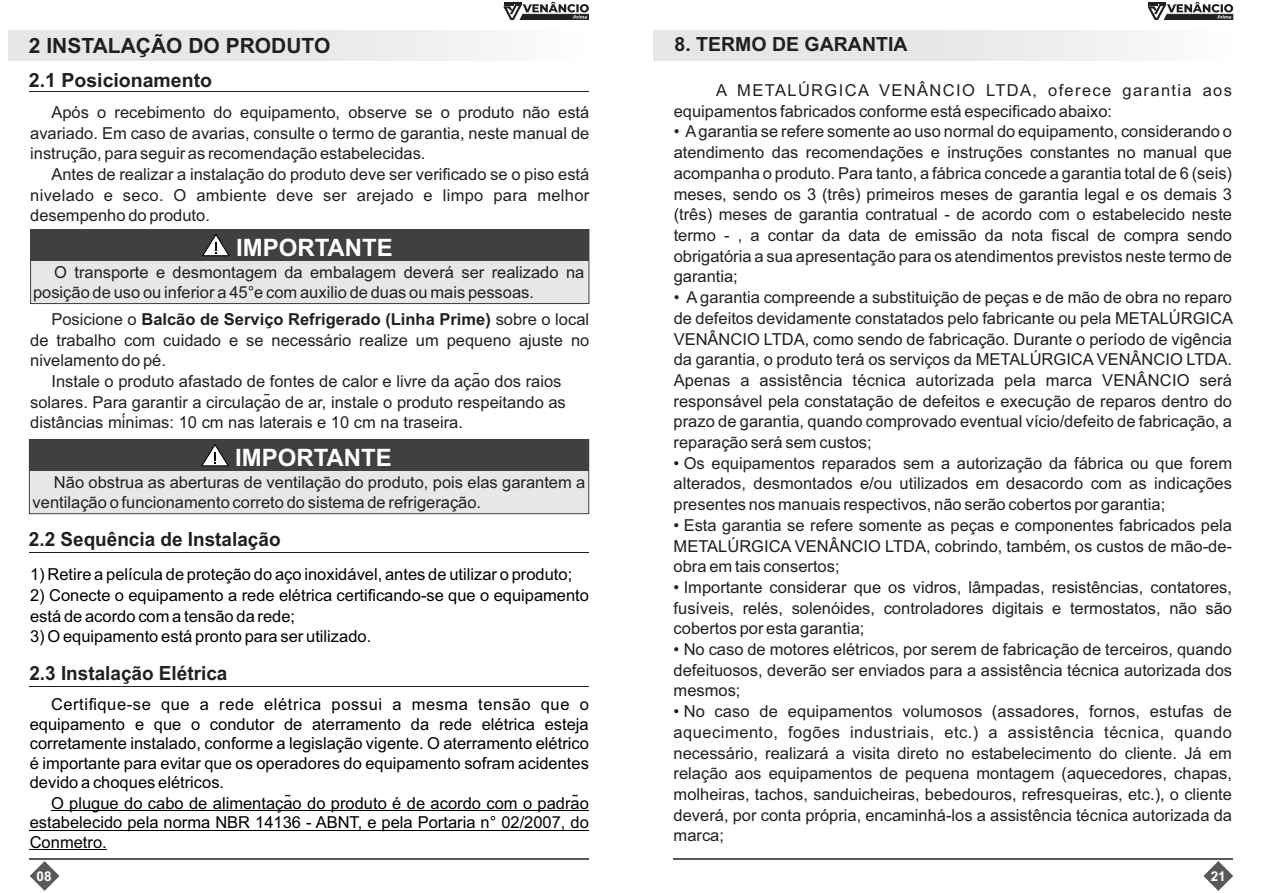
<style>
.page{position:relative;width:1263px;height:893px;background:#fff}
.page>*{position:absolute;margin:0;border:0;box-sizing:border-box;transform-origin:0 0}
.t1{font:700 24px "Arial";color:#fff}
.t2{font:700 21px "Arial";color:#231f20}
.t3{font:700 19.5px "Arial";color:#231f20}
.t4{font:16.5px/20.7px "Arial";color:#231f20;text-align:justify}
.t5{font:16.5px/19.5px "Arial";color:#000;text-align:justify}
.t6{font:700 16.5px "Arial";color:#231f20}
.t7{font:700 13.5px "Arial";color:#fff}
.s1{font-weight:400}
</style>
<div class="page">
<svg style="left:30px;top:861px;width:29px;height:30px"></svg>
<svg style="left:1203px;top:861px;width:30px;height:30px"></svg>
<hr style="left:30px;top:686px;width:559px;height:1px;background:#231f20">
<hr style="left:30px;top:552px;width:559px;height:1px;background:#231f20">
<hr style="left:51px;top:810px;width:242px;height:1px;background:#000">
<hr style="left:293px;top:810px;width:287px;height:1px;background:#000">
<hr style="left:30px;top:830px;width:559px;height:1px;background:#000">
<hr style="left:30px;top:849px;width:77px;height:1px;background:#000">
<svg style="left:29px;top:439px;width:561px;height:75px;background:#9e9e9f"></svg>
<div style="left:9px;top:30px;width:574px;height:30px;background:linear-gradient(to right,#e0e2e3,#f7f7f7)"></div>
<hr style="left:30px;top:91px;width:559px;height:1px;background:#231f20">
<svg style="left:30px;top:229px;width:560px;height:75px;background:#9c9d9e"></svg>
<hr style="left:30px;top:858px;width:559px;height:2px;background:#58595b">
<hr style="left:674px;top:858px;width:559px;height:2px;background:#58595b">
<svg style="left:504px;top:2px;width:85px;height:18px"></svg>
<svg style="left:1148px;top:2px;width:85px;height:18px"></svg>
<div style="left:653px;top:30px;width:580px;height:31px;background:linear-gradient(to right,#e0e2e3,#f7f7f7)"></div>
<p class="t2" style="left:29px;top:38px;width:303px">2 INSTALAÇÃO DO PRODUTO</p>
<p class="t3" style="left:29px;top:73px;width:185px">2.1 Posicionamento</p>
<p class="t4" style="left:30px;top:103px;width:561px;text-indent:21px">Após o recebimento do equipamento, observe se o produto não está avariado. Em caso de avarias, consulte o termo de garantia, neste manual de instrução, para seguir as recomendação estabelecidas.</p>
<p class="t4" style="left:30px;top:165px;width:561px;text-indent:21px">Antes de realizar a instalação do produto deve ser verificado se o piso está nivelado e seco. O ambiente deve ser arejado e limpo para melhor desempenho do produto.</p>
<h1 class="t1" style="left:236px;top:239px;width:158px">IMPORTANTE</h1>
<p class="t4" style="left:33px;top:263px;width:553px;text-indent:21px">O transporte e desmontagem da embalagem deverá ser realizado na posição de uso ou inferior a 45°e com auxilio de duas ou mais pessoas.</p>
<p class="t6" style="left:51px;top:313px;width:539px"><span class="s1">Posicione o</span> Balcão de Serviço Refrigerado (Linha Prime) <span class="s1">sobre o local</span></p>
<p class="t4" style="left:30px;top:331px;width:561px">de trabalho com cuidado e se necessário realize um pequeno ajuste no</p>
<p class="t4" style="left:30px;top:352px;width:137px">nivelamento do pé.</p>
<p class="t4" style="left:51px;top:372px;width:512px">Instale o produto afastado de fontes de calor e livre da açaõ dos raios</p>
<p class="t4" style="left:30px;top:393px;width:537px">solares. Para garantir a circulaçaõ de ar, instale o produto respeitando as</p>
<p class="t4" style="left:30px;top:414px;width:434px">distâncias miń imas: 10 cm nas laterais e 10 cm na traseira.</p>
<h1 class="t1" style="left:235px;top:449px;width:158px">IMPORTANTE</h1>
<p class="t4" style="left:33px;top:473px;width:554px;text-indent:21px">Não obstrua as aberturas de ventilação do produto, pois elas garantem a ventilação o funcionamento correto do sistema de refrigeração.</p>
<p class="t3" style="left:29px;top:532px;width:253px">2.2 Sequência de Instalação</p>
<p class="t5" style="left:30px;top:566px;width:544px">1) Retire a película de proteção do aço inoxidável, antes de utilizar o produto;</p>
<p class="t5" style="left:30px;top:586px;width:560px;line-height:20.7px">2) Conecte o equipamento a rede elétrica certificando-se que o equipamento está de acordo com a tensão da rede;</p>
<p class="t5" style="left:30px;top:628px;width:343px">3) O equipamento está pronto para ser utilizado.</p>
<p class="t3" style="left:29px;top:666px;width:199px">2.3 Instalação Elétrica</p>
<p class="t5" style="left:30px;top:696px;width:561px;text-indent:21px">Certifique-se que a rede elétrica possui a mesma tensão que o equipamento e que o condutor de aterramento da rede elétrica esteja corretamente instalado, conforme a legislação vigente. O aterramento elétrico é importante para evitar que os operadores do equipamento sofram acidentes devido a choques elétricos.</p>
<p class="t5" style="left:30px;top:795px;width:561px;text-indent:21px">O plugue do cabo de alimentaçaõ do produto é de acordo com o padraõ estabelecido pela norma NBR 14136 - ABNT, e pela Portaria n° 02/2007, do Conmetro.</p>
<p class="t3" style="left:674px;top:37px;width:234px">8. TERMO DE GARANTIA</p>
<p class="t4" style="left:674px;top:81px;width:560px;text-indent:43px">A METALÚRGICA VENÂNCIO LTDA, oferece garantia aos equipamentos fabricados conforme está especificado abaixo:</p>
<p class="t4" style="left:674px;top:123px;width:560px">• Agarantia se refere somente ao uso normal do equipamento, considerando o atendimento das recomendações e instruções constantes no manual que acompanha o produto. Para tanto, a fábrica concede a garantia total de 6 (seis) meses, sendo os 3 (três) primeiros meses de garantia legal e os demais 3 (três) meses de garantia contratual - de acordo com o estabelecido neste termo - , a contar da data de emissão da nota fiscal de compra sendo obrigatória a sua apresentação para os atendimentos previstos neste termo de garantia;</p>
<p class="t4" style="left:674px;top:288px;width:561px">• A garantia compreende a substituição de peças e de mão de obra no reparo de defeitos devidamente constatados pelo fabricante ou pela METALÚRGICA VENÂNCIO LTDA, como sendo de fabricação. Durante o período de vigência da garantia, o produto terá os serviços da METALÚRGICA VENÂNCIO LTDA.<br>Apenas a assistência técnica autorizada pela marca VENÂNCIO será responsável pela constatação de defeitos e execução de reparos dentro do prazo de garantia, quando comprovado eventual vício/defeito de fabricação, a reparação será sem custos;</p>
<p class="t4" style="left:674px;top:454px;width:560px">• Os equipamentos reparados sem a autorização da fábrica ou que forem alterados, desmontados e/ou utilizados em desacordo com as indicações presentes nos manuais respectivos, não serão cobertos por garantia;</p>
<p class="t4" style="left:674px;top:516px;width:560px">• Esta garantia se refere somente as peças e componentes fabricados pela METALÚRGICA VENÂNCIO LTDA, cobrindo, também, os custos de mão-de&shy;obra em tais consertos;</p>
<p class="t4" style="left:674px;top:578px;width:560px">• Importante considerar que os vidros, lâmpadas, resistências, contatores, fusíveis, relés, solenóides, controladores digitais e termostatos, não são cobertos por esta garantia;</p>
<p class="t4" style="left:674px;top:640px;width:560px">• No caso de motores elétricos, por serem de fabricação de terceiros, quando defeituosos, deverão ser enviados para a assistência técnica autorizada dos mesmos;</p>
<p class="t4" style="left:674px;top:702px;width:560px">• No caso de equipamentos volumosos (assadores, fornos, estufas de aquecimento, fogões industriais, etc.) a assistência técnica, quando necessário, realizará a visita direto no estabelecimento do cliente. Já em relação aos equipamentos de pequena montagem (aquecedores, chapas, molheiras, tachos, sanduicheiras, bebedouros, refresqueiras, etc.), o cliente deverá, por conta própria, encaminhá-los a assistência técnica autorizada da marca;</p>
<p class="t7" style="left:37px;top:871px;width:17px">08</p>
<p class="t7" style="left:1211px;top:871px;width:17px">21</p>
</div>
